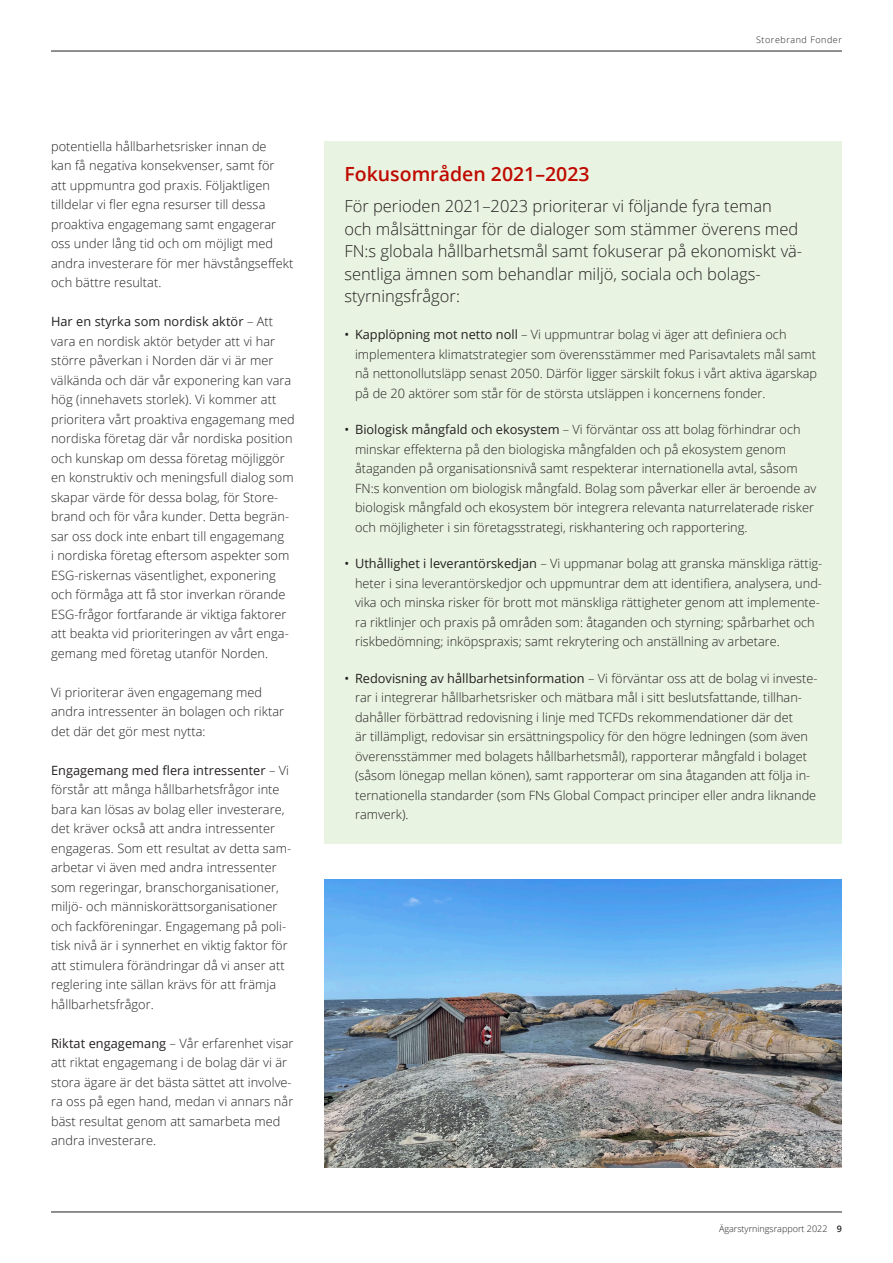
<style>
.page{position:relative;width:893px;height:1263px;background:#fff}
.page>*{position:absolute;margin:0;border:0;box-sizing:border-box;transform-origin:0 0}
.Mellanrubrik_1_10_13{font:600 19.5px "Open Sans";color:#bf0900}
.Brödtext_1_8_5_13{font:300 16.5px/22.5px "Open Sans";color:#231f20}
.Brödtext_1_8_5_13-2{font:300 12.75px/19.5px "Open Sans";letter-spacing:.005em;color:#231f20}
.t1{font:300 9px "Open Sans";color:#231f20}
.t2{font:300 9px "Open Sans";letter-spacing:.06em;color:#231f20}
.s1{font-weight:400}
.s2{font-weight:600}
</style>
<div class="page">
<hr style="left:51px;top:51px;width:791px;height:1px;background:#231f20">
<hr style="left:51px;top:1212px;width:791px;height:1px;background:#231f20">
<div style="left:325px;top:141px;width:517px;height:702px;background:#e8f3e1"></div>
<img style="left:325px;top:879px;width:517px;height:288px">
<p class="Brödtext_1_8_5_13-2" style="left:51px;top:136px;width:244px">potentiella hållbarhetsrisker innan de<br>kan få negativa konsekvenser, samt för<br>att uppmuntra god praxis. Följaktligen tilldelar vi fler egna resurser till dessa proaktiva engagemang samt engagerar oss under lång tid och om möjligt med andra investerare för mer hävstångseffekt och bättre resultat.</p>
<p class="Brödtext_1_8_5_13-2" style="left:51px;top:312px;width:245px"><span class="s1">Har en styrka som nordisk aktör</span> – Att vara en nordisk aktör betyder att vi har större påverkan i Norden där vi är mer välkända och där vår exponering kan vara hög (innehavets storlek). Vi kommer att prioritera vårt proaktiva engagemang med nordiska företag där vår nordiska position och kunskap om dessa företag möjliggör en konstruktiv och meningsfull dialog som skapar värde för dessa bolag, för Store&shy;brand och för våra kunder. Detta begrän&shy;sar oss dock inte enbart till engagemang<br>i nordiska företag eftersom aspekter som ESG-riskernas väsentlighet, exponering och förmåga att få stor inverkan rörande ESG-frågor fortfarande är viktiga faktorer att beakta vid prioriteringen av vårt enga&shy;gemang med företag utanför Norden.</p>
<p class="Brödtext_1_8_5_13-2" style="left:51px;top:682px;width:235px">Vi prioriterar även engagemang med andra intressenter än bolagen och riktar det där det gör mest nytta:</p>
<p class="Brödtext_1_8_5_13-2" style="left:51px;top:760px;width:242px"><span class="s1">Engagemang med flera intressenter</span> – Vi förstår att många hållbarhetsfrågor inte bara kan lösas av bolag eller investerare, det kräver också att andra intressenter engageras. Som ett resultat av detta sam&shy;arbetar vi även med andra intressenter som regeringar, branschorganisationer, miljö- och människorättsorganisationer och fackföreningar. Engagemang på poli&shy;tisk nivå är i synnerhet en viktig faktor för att stimulera förändringar då vi anser att reglering inte sällan krävs för att främja hållbarhetsfrågor.</p>
<p class="Brödtext_1_8_5_13-2" style="left:51px;top:1033px;width:244px"><span class="s1">Riktat engagemang</span> – Vår erfarenhet visar att riktat engagemang i de bolag där vi är stora ägare är det bästa sättet att involve&shy;ra oss på egen hand, medan vi annars når bäst resultat genom att samarbeta med andra investerare.</p>
<p class="t2" style="left:756px;top:33px;width:87px">Storebrand Fonder</p>
<p class="Mellanrubrik_1_10_13" style="left:344px;top:161px;width:247px">Fokusområden 2021–2023</p>
<p class="Brödtext_1_8_5_13" style="left:344px;top:195px;width:459px">För perioden 2021–2023 prioriterar vi följande fyra teman och målsättningar för de dialoger som stämmer överens med FN:s globala hållbarhetsmål samt fokuserar på ekonomiskt vä&shy;sentliga ämnen som behandlar miljö, sociala och bolags&shy;styrningsfrågor:</p>
<p class="Brödtext_1_8_5_13-2" style="left:355px;top:324px;width:463px;text-indent:-11px"><span class="s1">• Kapplöpning mot netto noll</span> – Vi uppmuntrar bolag vi äger att definiera och implementera klimatstrategier som överensstämmer med Parisavtalets mål samt nå nettonollutsläpp senast 2050. Därför ligger särskilt fokus i vårt aktiva ägarskap på de 20 aktörer som står för de största utsläppen i koncernens fonder.</p>
<p class="Brödtext_1_8_5_13-2" style="left:355px;top:419px;width:463px;text-indent:-11px"><span class="s1">• Biologisk mångfald och ekosystem</span> – Vi förväntar oss att bolag förhindrar och minskar effekterna på den biologiska mångfalden och på ekosystem genom åtaganden på organisationsnivå samt respekterar internationella avtal, såsom FN:s konvention om biologisk mångfald. Bolag som påverkar eller är beroende av biologisk mångfald och ekosystem bör integrera relevanta naturrelaterade risker och möjligheter i sin företagsstrategi, riskhantering och rapportering.</p>
<p class="Brödtext_1_8_5_13-2" style="left:355px;top:553px;width:469px;text-indent:-11px"><span class="s1">• Uthållighet i leverantörskedjan</span> – Vi uppmanar bolag att granska mänskliga rättig&shy;heter i sina leverantörskedjor och uppmuntrar dem att identifiera, analysera, und&shy;vika och minska risker för brott mot mänskliga rättigheter genom att implemente&shy;ra riktlinjer och praxis på områden som: åtaganden och styrning; spårbarhet och riskbedömning; inköpspraxis; samt rekrytering och anställning av arbetare.</p>
<p class="Brödtext_1_8_5_13-2" style="left:355px;top:668px;width:464px;text-indent:-11px"><span class="s1">• Redovisning av hållbarhetsinformation</span> – Vi förväntar oss att de bolag vi investe&shy;rar i integrerar hållbarhetsrisker och mätbara mål i sitt beslutsfattande, tillhan&shy;dahåller förbättrad redovisning i linje med TCFDs rekommendationer där det<br>är tillämpligt, redovisar sin ersättningspolicy för den högre ledningen (som även överensstämmer med bolagets hållbarhetsmål), rapporterar mångfald i bolaget (såsom lönegap mellan könen), samt rapporterar om sina åtaganden att följa in&shy;ternationella standarder (som FNs Global Compact principer eller andra liknande ramverk).</p>
<p class="t1" style="left:719px;top:1222px;width:124px">Ägarstyrningsrapport 2022 <span class="s2">9</span></p>
</div>
